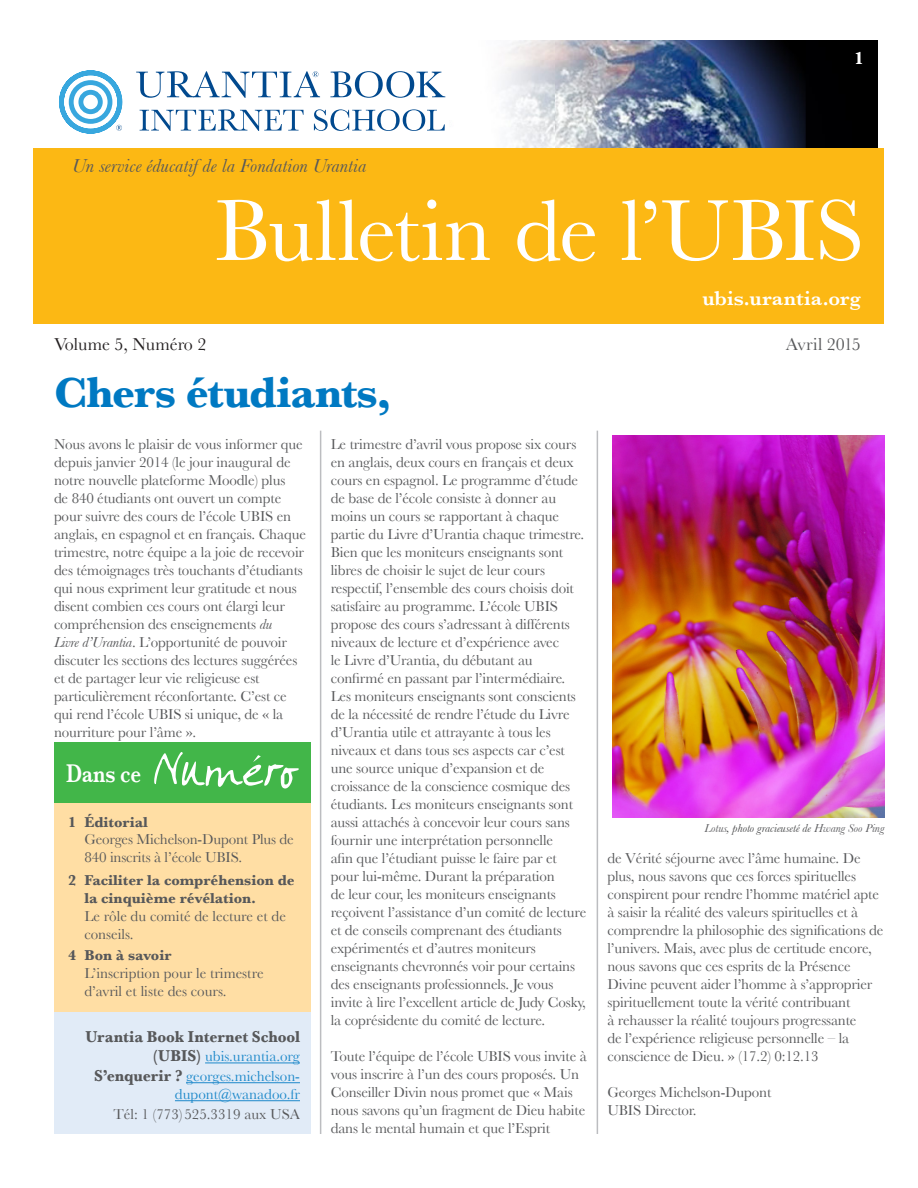
<style>
.page{position:relative;width:918px;height:1188px;background:#fff}
.page>*{position:absolute;margin:0;border:0;box-sizing:border-box;transform-origin:0 0}
.t1{font:90px "Baskerville";letter-spacing:-.005em;color:#fff}
.t2{font:54px "Amano";letter-spacing:-.025em;color:#fff}
.t3{font:700 45px "Baskerville";letter-spacing:-.025em;color:#0079c2}
.t4{font:600 26.25px "Baskerville";letter-spacing:-.01em;color:#fff;scale:.8 1}
.t5{font:600 21px "Baskerville";letter-spacing:.005em;color:#fff}
.t6{font:italic 19.5px "Baskerville";letter-spacing:.005em;color:#57585a}
.t7{font:18px "Baskerville";color:#231f20}
.t8{font:18px "Baskerville";letter-spacing:-.005em;color:#57585a}
.t9{font:700 18px "Baskerville";color:#fff}
.t10{font:700 16.5px "Baskerville";letter-spacing:-.005em;color:#57585a;scale:.95 1}
.t11{font:15px/18px "Baskerville";letter-spacing:-.01em;color:#57585a}
.t12{font:15px/18px "Baskerville";color:#1e89ca;text-align:right}
.t13{font:700 15px/22.8px "Baskerville";color:#57585a}
.t14{font:italic 12px "Baskerville";color:#494a4b}
.s1{font-style:italic}
.s2{font-weight:700}
.s3{font-weight:400}
.s4{font-weight:700;font-size:16.5px;color:#57585a}
.s5{color:#5c5c5f}
</style>
<div class="page">
<div style="left:54px;top:901px;width:256px;height:233px;background:#e1ebf7"></div>
<img style="left:555px;top:40px;width:323px;height:108px">
<img style="left:501px;top:40px;width:54px;height:108px">
<div style="left:34px;top:148px;width:850px;height:176px;background:#fcb814"></div>
<div style="left:54px;top:796px;width:256px;height:216px;background:#ffdea4"></div>
<div style="left:54px;top:742px;width:256px;height:61px;background:#42b649"></div>
<hr style="left:320px;top:431px;width:1px;height:703px;background:#bcbdc0">
<hr style="left:597px;top:431px;width:1px;height:703px;background:#bcbdc0">
<hr style="left:205px;top:1063px;width:95px;height:1px;background:#1e89ca">
<hr style="left:186px;top:1082px;width:114px;height:1px;background:#1e89ca">
<hr style="left:175px;top:1100px;width:125px;height:1px;background:#1e89ca">
<svg style="left:330px;top:71px;width:115px;height:27px"></svg>
<svg style="left:140px;top:110px;width:164px;height:21px"></svg>
<svg style="left:314px;top:109px;width:131px;height:22px"></svg>
<svg style="left:136px;top:71px;width:184px;height:27px"></svg>
<svg style="left:59px;top:70px;width:64px;height:64px"></svg>
<img style="left:612px;top:435px;width:272px;height:382px">
<p class="t6" style="left:72px;top:154px;width:295px">Un service éducatif de la Fondation Urantia</p>
<p class="t9" style="left:854px;top:47px;width:11px">1</p>
<p class="t1" style="left:215px;top:178px;width:651px">Bulletin de l’UBIS</p>
<p class="t7" style="left:54px;top:333px;width:154px">Volume 5, Numéro 2</p>
<p class="t3" style="left:54px;top:366px;width:339px">Chers étudiants,</p>
<p class="t11" style="left:54px;top:434px;width:253px">Nous avons le plaisir de vous informer que depuis janvier 2014 (le jour inaugural de notre nouvelle plateforme Moodle) plus<br>de 840 étudiants ont ouvert un compte pour suivre des cours de l’école UBIS en anglais, en espagnol et en français. Chaque trimestre, notre équipe a la joie de recevoir des témoignages très touchants d’étudiants qui nous expriment leur gratitude et nous disent combien ces cours ont élargi leur compréhension des enseignements <span class="s1">du<br>Livre d’Urantia</span>. L’opportunité de pouvoir discuter les sections des lectures suggérées et de partager leur vie religieuse est particulièrement réconfortante. C’est ce qui rend l’école UBIS si unique, de « la nourriture pour l’âme ».</p>
<p class="t4" style="left:66px;top:758px;width:95px">Dans ce</p>
<p class="t2" style="left:151px;top:735px;width:147px">Numéro</p>
<p class="t11" style="left:84px;top:814px;width:211px;line-height:16.5px;text-indent:-16px"><span class="s2">1 Éditorial<br></span>Georges Michelson-Dupont Plus de</p>
<p class="t13" style="left:68px;top:846px;width:228px;text-indent:16px"><span class="s3">840 inscrits à l’école UBIS.<br></span>2 Faciliter la compréhension de</p>
<p class="t11" style="left:84px;top:889px;width:203px"><span class="s2">la cinquième révélation.<br></span>Le rôle du comité de lecture et de conseils.</p>
<p class="t13" style="left:68px;top:944px;width:10px">4</p>
<p class="t11" style="left:84px;top:946px;width:181px"><span class="s2">Bon à savoir<br></span>L’inscription pour le trimestre d’avril et liste des cours.</p>
<p class="t10" style="left:86px;top:1027px;width:227px">Urantia Book Internet School</p>
<p class="t12" style="left:153px;top:1047px;width:149px"><span class="s4">(UBIS)</span> ubis.urantia.org</p>
<p class="t12" style="left:94px;top:1067px;width:207px"><span class="s4">S’enquerir ?</span> georges.michelson&shy;dupont@wanadoo.fr</p>
<p class="t11" style="left:113px;top:1105px;width:188px">Tél: 1 (773)525.3319 aux USA</p>
<p class="t11" style="left:331px;top:434px;width:257px">Le trimestre d’avril vous propose six cours en anglais, deux cours en français et deux cours en espagnol. Le programme d’étude de base de l’école consiste à donner au moins un cours se rapportant à chaque partie du Livre d’Urantia chaque trimestre.<br>Bien que les moniteurs enseignants sont libres de choisir le sujet de leur cours respectif, l’ensemble des cours choisis doit satisfaire au programme. L’école UBIS propose des cours s’adressant à différents niveaux de lecture et d’expérience avec<br>le Livre d’Urantia, du débutant au confirmé en passant par l’intermédiaire.<br>Les moniteurs enseignants sont conscients de la nécessité de rendre l’étude du Livre d’Urantia utile et attrayante à tous les niveaux et dans tous ses aspects car c’est une source unique d’expansion et de croissance de la conscience cosmique des étudiants. Les moniteurs enseignants sont aussi attachés à concevoir leur cours sans fournir une interprétation personnelle<br>afin que l’étudiant puisse le faire par et pour lui-même. Durant la préparation<br>de leur cour, les moniteurs enseignants reçoivent l’assistance d’un comité de lecture et de conseils comprenant des étudiants expérimentés et d’autres moniteurs enseignants chevronnés voir pour certains des enseignants professionnels. Je vous invite à lire l’excellent article de Judy Cosky, la coprésidente du comité de lecture.</p>
<p class="t11" style="left:331px;top:1046px;width:258px">Toute l’équipe de l’école UBIS vous invite à vous inscrire à l’un des cours proposés. Un Conseiller Divin nous promet que « Mais nous savons qu’un fragment de Dieu habite dans le mental humain et que l’Esprit</p>
<p class="t5" style="left:702px;top:286px;width:160px">ubis.urantia.org</p>
<p class="t8" style="left:786px;top:333px;width:77px">Avril 2015</p>
<p class="t14" style="left:705px;top:821px;width:181px"><span class="s5">Lotus</span>, photo gracieuseté de <span class="s5">Hwang Soo Ping</span></p>
<p class="t11" style="left:608px;top:848px;width:277px">de Vérité séjourne avec l’âme humaine. De plus, nous savons que ces forces spirituelles conspirent pour rendre l’homme matériel apte à saisir la réalité des valeurs spirituelles et à comprendre la philosophie des significations de l’univers. Mais, avec plus de certitude encore, nous savons que ces esprits de la Présence Divine peuvent aider l’homme à s’approprier spirituellement toute la vérité contribuant<br>à rehausser la réalité toujours progressante<br>de l’expérience religieuse personnelle – la conscience de Dieu. » (17.2) 0:12.13</p>
<p class="t11" style="left:608px;top:1082px;width:165px">Georges Michelson-Dupont</p>
<p class="t11" style="left:608px;top:1100px;width:91px">UBIS Director.</p>
</div>
